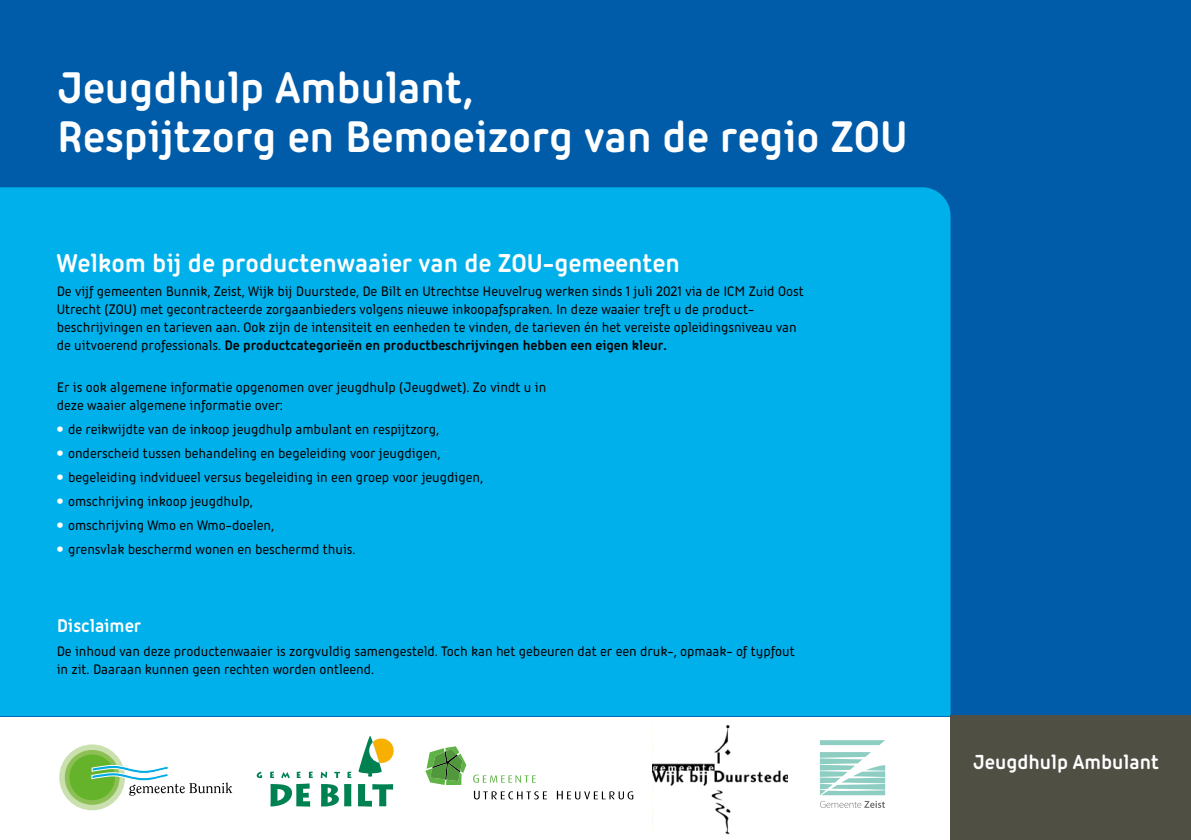
<style>
.page{position:relative;width:1191px;height:840px;background:#fff}
.page>*{position:absolute;margin:0;border:0;box-sizing:border-box;transform-origin:0 0}
.Body{font:700 48px/48px "Iconic";color:#fff}
.Body-2{font:700 28px "Iconic";color:#fff}
.t1{font:700 22px "Iconic";color:#fff}
.Tussenkop{font:700 20px "Iconic";color:#fff}
.Body-3{font:500 15px/18px "Iconic";color:#000}
.s1{font-weight:700}
.s2{font-weight:800;font-size:20px;color:#fff}
</style>
<div class="page">
<div style="left:0;top:0;width:1191px;height:715px;background:#005ca9"></div>
<div style="left:0;top:187px;width:950px;height:528px;background:#00b0eb"></div>
<div style="left:950px;top:714px;width:241px;height:125px;background:#504f44"></div>
<svg style="left:59px;top:744px;width:66px;height:65px"></svg>
<svg style="left:65px;top:749px;width:55px;height:55px"></svg>
<div style="left:69px;top:754px;width:46px;height:45px;background:#64b32b;border-radius:50%"></div>
<svg style="left:92px;top:764px;width:140px;height:31px"></svg>
<svg style="left:257px;top:771px;width:5px;height:6px"></svg>
<svg style="left:270px;top:771px;width:4px;height:6px"></svg>
<svg style="left:281px;top:772px;width:9px;height:5px"></svg>
<svg style="left:297px;top:771px;width:4px;height:6px"></svg>
<svg style="left:309px;top:771px;width:4px;height:6px"></svg>
<svg style="left:321px;top:771px;width:6px;height:6px"></svg>
<svg style="left:334px;top:771px;width:6px;height:6px"></svg>
<svg style="left:347px;top:771px;width:4px;height:6px"></svg>
<svg style="left:321px;top:784px;width:30px;height:22px"></svg>
<svg style="left:358px;top:784px;width:35px;height:22px"></svg>
<svg style="left:270px;top:783px;width:40px;height:23px"></svg>
<svg style="left:358px;top:736px;width:36px;height:40px"></svg>
<svg style="left:820px;top:800px;width:65px;height:7px"></svg>
<svg style="left:820px;top:740px;width:65px;height:4px"></svg>
<svg style="left:820px;top:752px;width:65px;height:42px"></svg>
<img style="left:652px;top:722px;width:135px;height:112px">
<svg style="left:473px;top:774px;width:63px;height:8px"></svg>
<svg style="left:474px;top:790px;width:73px;height:9px"></svg>
<svg style="left:557px;top:790px;width:76px;height:9px"></svg>
<svg style="left:425px;top:746px;width:41px;height:38px"></svg>
<p class="Body" style="left:57px;top:61px;width:852px">Jeugdhulp Ambulant,<br>Respijtzorg en Bemoeizorg van de regio ZOU</p>
<p class="Body-2" style="left:57px;top:243px;width:624px">Welkom bij de productenwaaier van de ZOU-gemeenten</p>
<p class="Body-3" style="left:57px;top:280px;width:748px">De vijf gemeenten Bunnik, Zeist, Wijk bij Duurstede, De Bilt en Utrechtse Heuvelrug werken sinds 1 juli 2021 via de ICM Zuid Oost Utrecht (ZOU) met gecontracteerde zorgaanbieders volgens nieuwe inkoopafspraken. In deze waaier treft u de product&shy;beschrijvingen en tarieven aan. Ook zijn de intensiteit en eenheden te vinden, de tarieven én het vereiste opleidingsniveau van de uitvoerend professionals. <span class="s1">De productcategorieën en productbeschrijvingen hebben een eigen kleur.</span></p>
<p class="Body-3" style="left:57px;top:377px;width:491px">Er is ook algemene informatie opgenomen over jeugdhulp (Jeugdwet). Zo vindt u in deze waaier algemene informatie over:</p>
<p class="Body-3" style="left:57px;top:418px;width:384px"><span class="s2">•</span> de reikwijdte van de inkoop jeugdhulp ambulant en respijtzorg,</p>
<p class="Body-3" style="left:57px;top:442px;width:385px"><span class="s2">•</span> onderscheid tussen behandeling en begeleiding voor jeugdigen,</p>
<p class="Body-3" style="left:57px;top:466px;width:428px"><span class="s2">•</span> begeleiding indvidueel versus begeleiding in een groep voor jeugdigen,</p>
<p class="Body-3" style="left:57px;top:490px;width:198px"><span class="s2">•</span> omschrijving inkoop jeugdhulp,</p>
<p class="Body-3" style="left:57px;top:514px;width:219px"><span class="s2">•</span> omschrijving Wmo en Wmo-doelen,</p>
<p class="Body-3" style="left:57px;top:538px;width:300px"><span class="s2">•</span> grensvlak beschermd wonen en beschermd thuis.</p>
<p class="Tussenkop" style="left:57px;top:611px;width:86px">Disclaimer</p>
<p class="Body-3" style="left:57px;top:640px;width:739px">De inhoud van deze productenwaaier is zorgvuldig samengesteld. Toch kan het gebeuren dat er een druk-, opmaak- of typfout in zit. Daaraan kunnen geen rechten worden ontleend.</p>
<p class="t1" style="left:973px;top:746px;width:187px">Jeugdhulp Ambulant</p>
</div>
